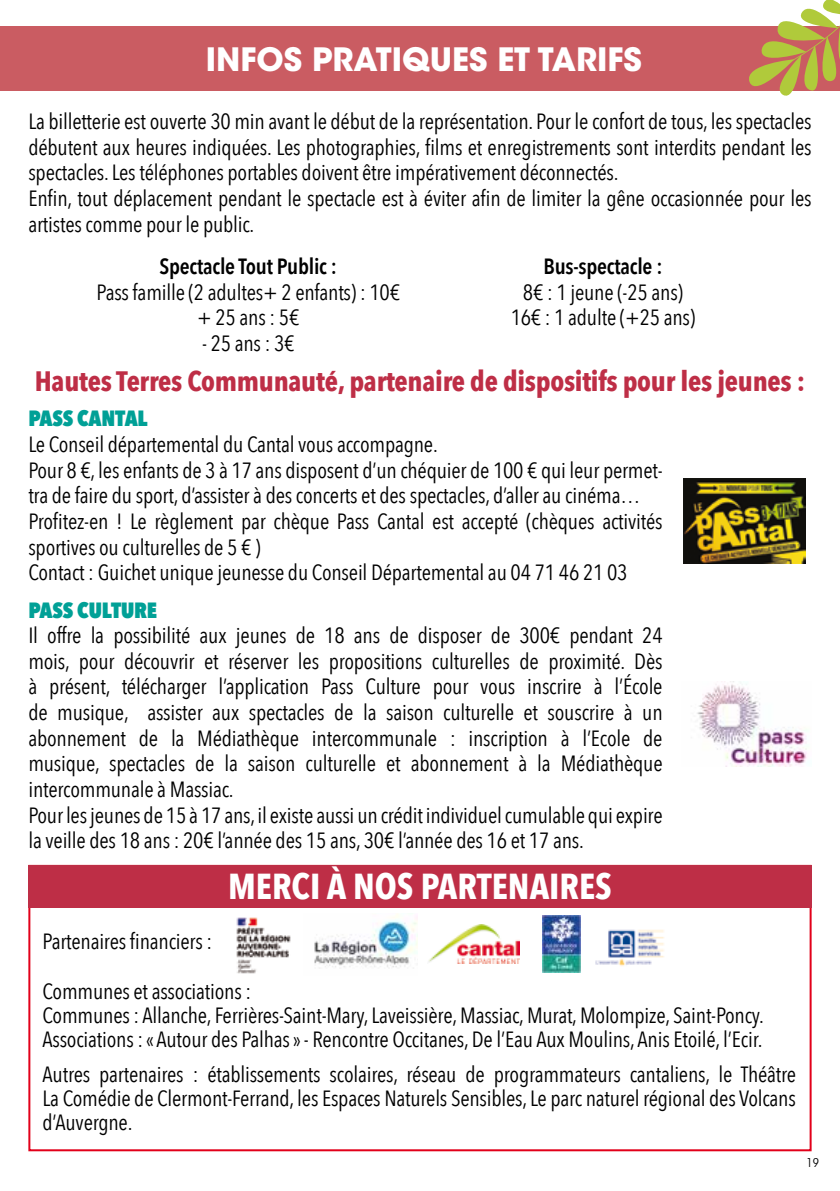
<style>
.page{position:relative;width:840px;height:1191px;background:#fff}
.page>*{position:absolute;margin:0;border:0;box-sizing:border-box;transform-origin:0 0}
.t1{font:700 36px "Avenir Next Condensed";color:#fff}
.t2{font:700 32px "ITC Avant Garde Std";color:#fff}
.t3{font:700 28px "Avenir Next Condensed";letter-spacing:-.01em;color:#be2e46}
.t4{font:22px/25.6px "Avenir Next Condensed";letter-spacing:-.01em;color:#000}
.t5{font:600 22px "Avenir Next Condensed";letter-spacing:-.01em;color:#000}
.t6{font:800 22px "Avenir Next Condensed";letter-spacing:-.01em;color:#00a096}
.t7{font:condensed 12px "ITC Avant Garde Std";color:#000}
</style>
<div class="page">
<div style="left:28px;top:865px;width:783px;height:42px;background:#be2e46"></div>
<img style="left:314px;top:913px;width:103px;height:56px">
<img style="left:236px;top:917px;width:55px;height:57px">
<img style="left:428px;top:924px;width:91px;height:39px">
<img style="left:542px;top:916px;width:38px;height:56px">
<img style="left:595px;top:929px;width:69px;height:37px">
<img style="left:683px;top:478px;width:121px;height:85px">
<img style="left:697px;top:681px;width:110px;height:85px">
<div style="left:0;top:26px;width:839px;height:64px;background:#ca5c62"></div>
<svg style="left:742px;top:0;width:97px;height:96px"></svg>
<h2 class="t2" style="left:205px;top:39px;width:437px">INFOS PRATIQUES ET TARIFS</h2>
<p class="t4" style="left:28px;top:107px;width:784px">La billetterie est ouverte 30 min avant le début de la représentation. Pour le confort de tous, les spectacles débutent aux heures indiquées. Les photographies, films et enregistrements sont interdits pendant les spectacles. Les téléphones portables doivent être impérativement déconnectés.<br>Enfin, tout déplacement pendant le spectacle est à éviter afin de limiter la gêne occasionnée pour les artistes comme pour le public.</p>
<p class="t5" style="left:159px;top:247px;width:179px">Spectacle Tout Public :</p>
<p class="t4" style="left:97px;top:278px;width:305px;text-align:center">Pass famille (2 adultes+ 2 enfants) : 10€ + 25 ans : 5€</p>
<p class="t4" style="left:202px;top:329px;width:94px">- 25 ans : 3€</p>
<p class="t5" style="left:543px;top:247px;width:120px">Bus-spectacle :</p>
<p class="t4" style="left:510px;top:278px;width:186px;text-align:center">8€ : 1 jeune (-25 ans)<br>16€ : 1 adulte (+25 ans)</p>
<p class="t3" style="left:35px;top:364px;width:771px">Hautes Terres Communauté, partenaire de dispositifs pour les jeunes :</p>
<p class="t6" style="left:28px;top:405px;width:121px">PASS CANTAL</p>
<p class="t4" style="left:28px;top:430px;width:635px">Le Conseil départemental du Cantal vous accompagne.<br>Pour 8 €, les enfants de 3 à 17 ans disposent d’un chéquier de 100 € qui leur permet&shy;tra de faire du sport, d’assister à des concerts et des spectacles, d’aller au cinéma… Profitez-en ! Le règlement par chèque Pass Cantal est accepté (chèques activités sportives ou culturelles de 5 € )<br>Contact : Guichet unique jeunesse du Conseil Départemental au 04 71 46 21 03</p>
<p class="t6" style="left:28px;top:596px;width:130px">PASS CULTURE</p>
<p class="t4" style="left:28px;top:621px;width:635px">Il offre la possibilité aux jeunes de 18 ans de disposer de 300€ pendant 24 mois, pour découvrir et réserver les propositions culturelles de proximité. Dès à présent, télécharger l’application Pass Culture pour vous inscrire à l’École de musique, assister aux spectacles de la saison culturelle et souscrire à un abonnement de la Médiathèque intercommunale : inscription à l’Ecole de musique, spectacles de la saison culturelle et abonnement à la Médiathèque intercommunale à Massiac.<br>Pour les jeunes de 15 à 17 ans, il existe aussi un crédit individuel cumulable qui expire la veille des 18 ans : 20€ l’année des 15 ans, 30€ l’année des 16 et 17 ans.</p>
<p class="t4" style="left:43px;top:927px;width:171px">Partenaires financiers :</p>
<h1 class="t1" style="left:228px;top:864px;width:385px">MERCI À NOS PARTENAIRES</h1>
<p class="t4" style="left:43px;top:978px;width:722px;line-height:24px">Communes et associations :<br>Communes : Allanche, Ferrières-Saint-Mary, Laveissière, Massiac, Murat, Molompize, Saint-Poncy.<br>Associations : « Autour des Palhas » - Rencontre Occitanes, De l’Eau Aux Moulins, Anis Etoilé, l’Ecir.</p>
<p class="t4" style="left:43px;top:1061px;width:754px;line-height:24px;text-align:justify">Autres partenaires : établissements scolaires, réseau de programmateurs cantaliens, le Théâtre La Comédie de Clermont-Ferrand, les Espaces Naturels Sensibles, Le parc naturel régional des Volcans d’Auvergne.</p>
<p class="t7" style="left:806px;top:1155px;width:14px">19</p>
</div>
